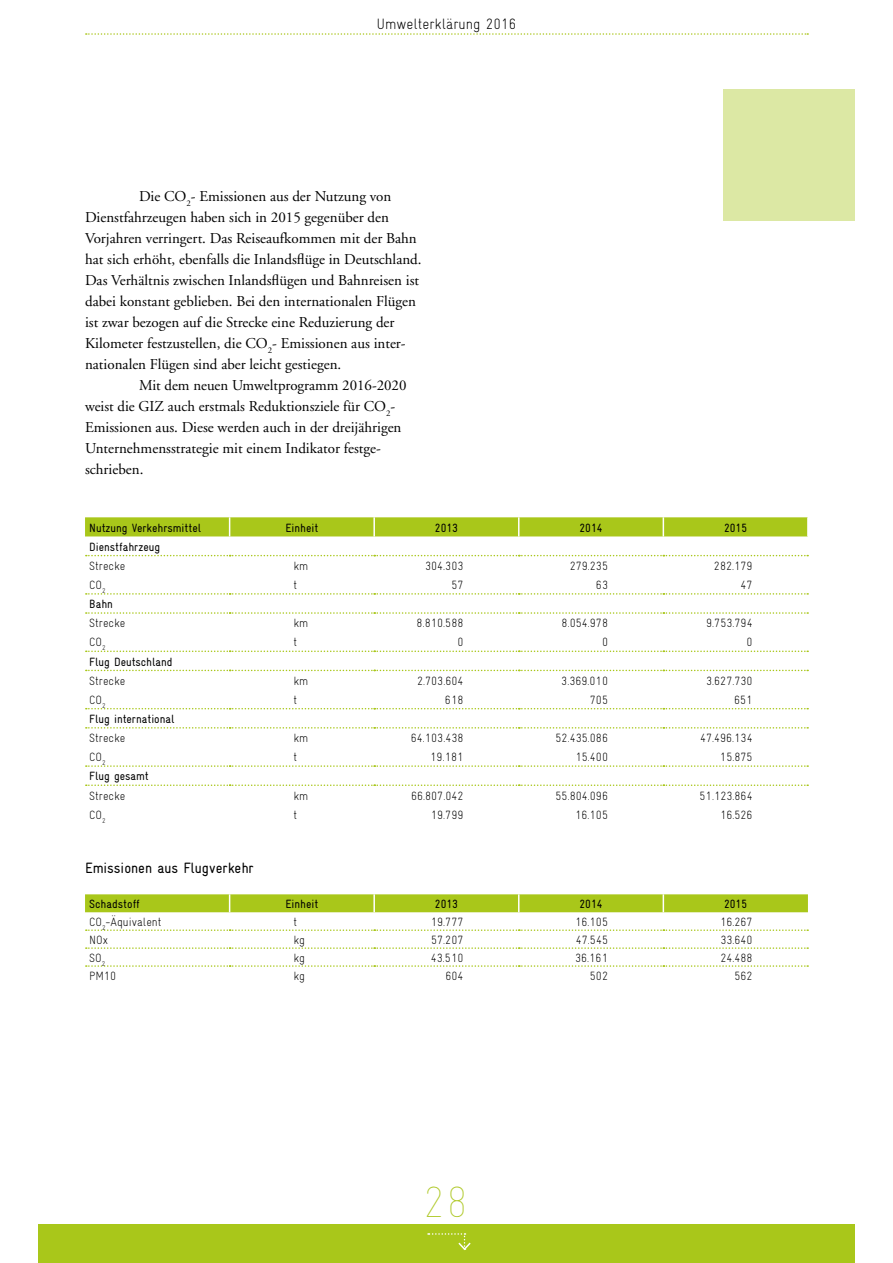
<style>
.page{position:relative;width:893px;height:1263px;background:#fff}
.page>*{position:absolute;margin:0;border:0;box-sizing:border-box;transform-origin:0 0}
.t1{font:100 condensed 43.5px "Gravur";color:#aec825}
._3_Copy_10_14{font:15px/21px "Adobe Garamond";color:#000}
._3_Copy_10_14-2{font:condensed 15px "Gravur";color:#000}
.t2{font:300 condensed 15px "Gravur";color:#000}
._4b_Tabelle_8_9_libü{font:300 condensed 12px "Gravur";color:#000}
._4_Tabellenkopf_8_9{font:condensed 12px "Gravur";color:#000}
._4_Tabellenkopf_8_9-2{font:300 condensed 12px "Gravur";color:#000}
</style>
<div class="page">
<div style="left:38px;top:1225px;width:817px;height:38px;background:#a9c71a"></div>
<svg style="left:86px;top:33px;width:722px;height:2px"></svg>
<svg style="left:428px;top:1233px;width:43px;height:18px"></svg>
<div style="left:85px;top:517px;width:723px;height:19px;background:#a9c71a"></div>
<svg style="left:86px;top:593px;width:722px;height:2px"></svg>
<svg style="left:86px;top:612px;width:722px;height:2px"></svg>
<svg style="left:86px;top:650px;width:722px;height:2px"></svg>
<svg style="left:86px;top:670px;width:722px;height:1px"></svg>
<svg style="left:86px;top:555px;width:722px;height:1px"></svg>
<svg style="left:86px;top:765px;width:722px;height:2px"></svg>
<svg style="left:86px;top:784px;width:722px;height:2px"></svg>
<svg style="left:86px;top:708px;width:722px;height:1px"></svg>
<svg style="left:86px;top:727px;width:722px;height:2px"></svg>
<svg style="left:86px;top:929px;width:722px;height:2px"></svg>
<svg style="left:86px;top:947px;width:722px;height:2px"></svg>
<svg style="left:86px;top:965px;width:722px;height:2px"></svg>
<svg style="left:85px;top:894px;width:723px;height:18px;background:#abc820"></svg>
<div style="left:723px;top:89px;width:132px;height:132px;background:#dce8a4"></div>
<p class="t2" style="left:376px;top:15px;width:142px">Umwelterklärung 2016</p>
<p class="_3_Copy_10_14" style="left:85px;top:186px;width:338px;text-indent:54px">Die CO<sub>2</sub>- Emissionen aus der Nutzung von Dienstfahrzeugen haben sich in 2015 gegenüber den Vorjahren verringert. Das Reiseaufkommen mit der Bahn hat sich erhöht, ebenfalls die Inlandsflüge in Deutschland.<br>Das Verhältnis zwischen Inlandsflügen und Bahnreisen ist dabei konstant geblieben. Bei den internationalen Flügen ist zwar bezogen auf die Strecke eine Reduzierung der Kilometer festzustellen, die CO<sub>2</sub>- Emissionen aus inter&shy;nationalen Flügen sind aber leicht gestiegen.</p>
<p class="_3_Copy_10_14" style="left:139px;top:375px;width:269px">Mit dem neuen Umweltprogramm 2016-2020</p>
<p class="_3_Copy_10_14" style="left:85px;top:396px;width:318px">weist die GIZ auch erstmals Reduktionsziele für CO<sub>2</sub>- Emissionen aus. Diese werden auch in der dreijährigen Unternehmensstrategie mit einem Indikator festge&shy;schrieben.</p>
<p class="_4_Tabellenkopf_8_9" style="left:89px;top:521px;width:113px">Nutzung Verkehrsmittel</p>
<p class="_4_Tabellenkopf_8_9" style="left:286px;top:521px;width:34px">Einheit</p>
<p class="_4_Tabellenkopf_8_9" style="left:435px;top:521px;width:25px">2013</p>
<p class="_4_Tabellenkopf_8_9" style="left:580px;top:521px;width:25px">2014</p>
<p class="_4_Tabellenkopf_8_9" style="left:724px;top:521px;width:25px">2015</p>
<p class="_4_Tabellenkopf_8_9" style="left:89px;top:540px;width:72px">Dienstfahrzeug</p>
<p class="_4_Tabellenkopf_8_9-2" style="left:89px;top:559px;width:37px">Strecke</p>
<p class="_4_Tabellenkopf_8_9-2" style="left:293px;top:559px;width:16px">km</p>
<p class="_4_Tabellenkopf_8_9-2" style="left:425px;top:559px;width:40px">304.303</p>
<p class="_4_Tabellenkopf_8_9-2" style="left:570px;top:559px;width:40px">279.235</p>
<p class="_4_Tabellenkopf_8_9-2" style="left:714px;top:559px;width:40px">282.179</p>
<p class="_4b_Tabelle_8_9_libü" style="left:89px;top:578px;width:18px">CO<sub>2</sub></p>
<p class="_4b_Tabelle_8_9_libü" style="left:293px;top:578px;width:5px">t</p>
<p class="_4b_Tabelle_8_9_libü" style="left:451px;top:578px;width:14px">57</p>
<p class="_4b_Tabelle_8_9_libü" style="left:596px;top:578px;width:14px">63</p>
<p class="_4b_Tabelle_8_9_libü" style="left:741px;top:578px;width:14px">47</p>
<p class="_4_Tabellenkopf_8_9" style="left:89px;top:597px;width:25px">Bahn</p>
<p class="_4b_Tabelle_8_9_libü" style="left:89px;top:616px;width:37px">Strecke</p>
<p class="_4b_Tabelle_8_9_libü" style="left:293px;top:616px;width:16px">km</p>
<p class="_4b_Tabelle_8_9_libü" style="left:417px;top:616px;width:48px">8.810.588</p>
<p class="_4b_Tabelle_8_9_libü" style="left:562px;top:616px;width:48px">8.054.978</p>
<p class="_4b_Tabelle_8_9_libü" style="left:706px;top:616px;width:48px">9.753.794</p>
<p class="_4b_Tabelle_8_9_libü" style="left:89px;top:636px;width:18px">CO<sub>2</sub></p>
<p class="_4b_Tabelle_8_9_libü" style="left:293px;top:636px;width:5px">t</p>
<p class="_4b_Tabelle_8_9_libü" style="left:457px;top:636px;width:8px">0</p>
<p class="_4b_Tabelle_8_9_libü" style="left:602px;top:636px;width:8px">0</p>
<p class="_4b_Tabelle_8_9_libü" style="left:747px;top:636px;width:8px">0</p>
<p class="_4_Tabellenkopf_8_9" style="left:89px;top:655px;width:85px">Flug Deutschland</p>
<p class="_4b_Tabelle_8_9_libü" style="left:89px;top:674px;width:37px">Strecke</p>
<p class="_4b_Tabelle_8_9_libü" style="left:293px;top:674px;width:16px">km</p>
<p class="_4b_Tabelle_8_9_libü" style="left:417px;top:674px;width:48px">2.703.604</p>
<p class="_4b_Tabelle_8_9_libü" style="left:561px;top:674px;width:48px">3.369.010</p>
<p class="_4b_Tabelle_8_9_libü" style="left:706px;top:674px;width:48px">3.627.730</p>
<p class="_4b_Tabelle_8_9_libü" style="left:89px;top:693px;width:18px">CO<sub>2</sub></p>
<p class="_4b_Tabelle_8_9_libü" style="left:293px;top:693px;width:5px">t</p>
<p class="_4b_Tabelle_8_9_libü" style="left:445px;top:693px;width:20px">618</p>
<p class="_4b_Tabelle_8_9_libü" style="left:590px;top:693px;width:20px">705</p>
<p class="_4b_Tabelle_8_9_libü" style="left:734px;top:693px;width:20px">651</p>
<p class="_4_Tabellenkopf_8_9" style="left:89px;top:712px;width:87px">Flug international</p>
<p class="_4_Tabellenkopf_8_9-2" style="left:89px;top:731px;width:37px">Strecke</p>
<p class="_4_Tabellenkopf_8_9-2" style="left:293px;top:731px;width:16px">km</p>
<p class="_4_Tabellenkopf_8_9-2" style="left:411px;top:731px;width:54px">64.103.438</p>
<p class="_4_Tabellenkopf_8_9-2" style="left:556px;top:731px;width:54px">52.435.086</p>
<p class="_4_Tabellenkopf_8_9-2" style="left:700px;top:731px;width:54px">47.496.134</p>
<p class="_4_Tabellenkopf_8_9-2" style="left:89px;top:750px;width:18px">CO<sub>2</sub></p>
<p class="_4_Tabellenkopf_8_9-2" style="left:293px;top:750px;width:5px">t</p>
<p class="_4_Tabellenkopf_8_9-2" style="left:430px;top:750px;width:35px">19.181</p>
<p class="_4_Tabellenkopf_8_9-2" style="left:575px;top:750px;width:34px">15.400</p>
<p class="_4_Tabellenkopf_8_9-2" style="left:720px;top:750px;width:34px">15.875</p>
<p class="_4_Tabellenkopf_8_9" style="left:89px;top:770px;width:61px">Flug gesamt</p>
<p class="_4b_Tabelle_8_9_libü" style="left:89px;top:789px;width:37px">Strecke</p>
<p class="_4b_Tabelle_8_9_libü" style="left:293px;top:789px;width:16px">km</p>
<p class="_4b_Tabelle_8_9_libü" style="left:411px;top:789px;width:54px">66.807.042</p>
<p class="_4b_Tabelle_8_9_libü" style="left:556px;top:789px;width:54px">55.804.096</p>
<p class="_4b_Tabelle_8_9_libü" style="left:700px;top:789px;width:55px">51.123.864</p>
<p class="_4b_Tabelle_8_9_libü" style="left:89px;top:808px;width:18px">CO<sub>2</sub></p>
<p class="_4b_Tabelle_8_9_libü" style="left:293px;top:808px;width:5px">t</p>
<p class="_4b_Tabelle_8_9_libü" style="left:431px;top:808px;width:34px">19.799</p>
<p class="_4b_Tabelle_8_9_libü" style="left:575px;top:808px;width:34px">16.105</p>
<p class="_4b_Tabelle_8_9_libü" style="left:720px;top:808px;width:34px">16.526</p>
<p class="_3_Copy_10_14-2" style="left:85px;top:860px;width:170px">Emissionen aus Flugverkehr</p>
<p class="_4_Tabellenkopf_8_9" style="left:89px;top:897px;width:52px">Schadstoff</p>
<p class="_4_Tabellenkopf_8_9" style="left:286px;top:897px;width:34px">Einheit</p>
<p class="_4_Tabellenkopf_8_9" style="left:435px;top:897px;width:25px">2013</p>
<p class="_4_Tabellenkopf_8_9" style="left:580px;top:897px;width:25px">2014</p>
<p class="_4_Tabellenkopf_8_9" style="left:724px;top:897px;width:25px">2015</p>
<p class="_4b_Tabelle_8_9_libü" style="left:89px;top:915px;width:74px">CO<sub>2</sub>-Äquivalent</p>
<p class="_4b_Tabelle_8_9_libü" style="left:293px;top:915px;width:5px">t</p>
<p class="_4b_Tabelle_8_9_libü" style="left:431px;top:915px;width:34px">19.777</p>
<p class="_4b_Tabelle_8_9_libü" style="left:575px;top:915px;width:34px">16.105</p>
<p class="_4b_Tabelle_8_9_libü" style="left:720px;top:915px;width:34px">16.267</p>
<p class="_4b_Tabelle_8_9_libü" style="left:89px;top:933px;width:20px">NOx</p>
<p class="_4b_Tabelle_8_9_libü" style="left:293px;top:933px;width:13px">kg</p>
<p class="_4b_Tabelle_8_9_libü" style="left:431px;top:933px;width:34px">57.207</p>
<p class="_4b_Tabelle_8_9_libü" style="left:576px;top:933px;width:34px">47.545</p>
<p class="_4b_Tabelle_8_9_libü" style="left:720px;top:933px;width:34px">33.640</p>
<p class="_4b_Tabelle_8_9_libü" style="left:89px;top:951px;width:18px">SO<sub>2</sub></p>
<p class="_4b_Tabelle_8_9_libü" style="left:293px;top:951px;width:13px">kg</p>
<p class="_4b_Tabelle_8_9_libü" style="left:431px;top:951px;width:34px">43.510</p>
<p class="_4b_Tabelle_8_9_libü" style="left:575px;top:951px;width:34px">36.161</p>
<p class="_4b_Tabelle_8_9_libü" style="left:720px;top:951px;width:34px">24.488</p>
<p class="_4b_Tabelle_8_9_libü" style="left:89px;top:969px;width:29px">PM10</p>
<p class="_4b_Tabelle_8_9_libü" style="left:293px;top:969px;width:13px">kg</p>
<p class="_4b_Tabelle_8_9_libü" style="left:445px;top:969px;width:20px">604</p>
<p class="_4b_Tabelle_8_9_libü" style="left:590px;top:969px;width:20px">502</p>
<p class="_4b_Tabelle_8_9_libü" style="left:734px;top:969px;width:20px">562</p>
<h1 class="t1" style="left:422px;top:1178px;width:48px">28</h1>
</div>
